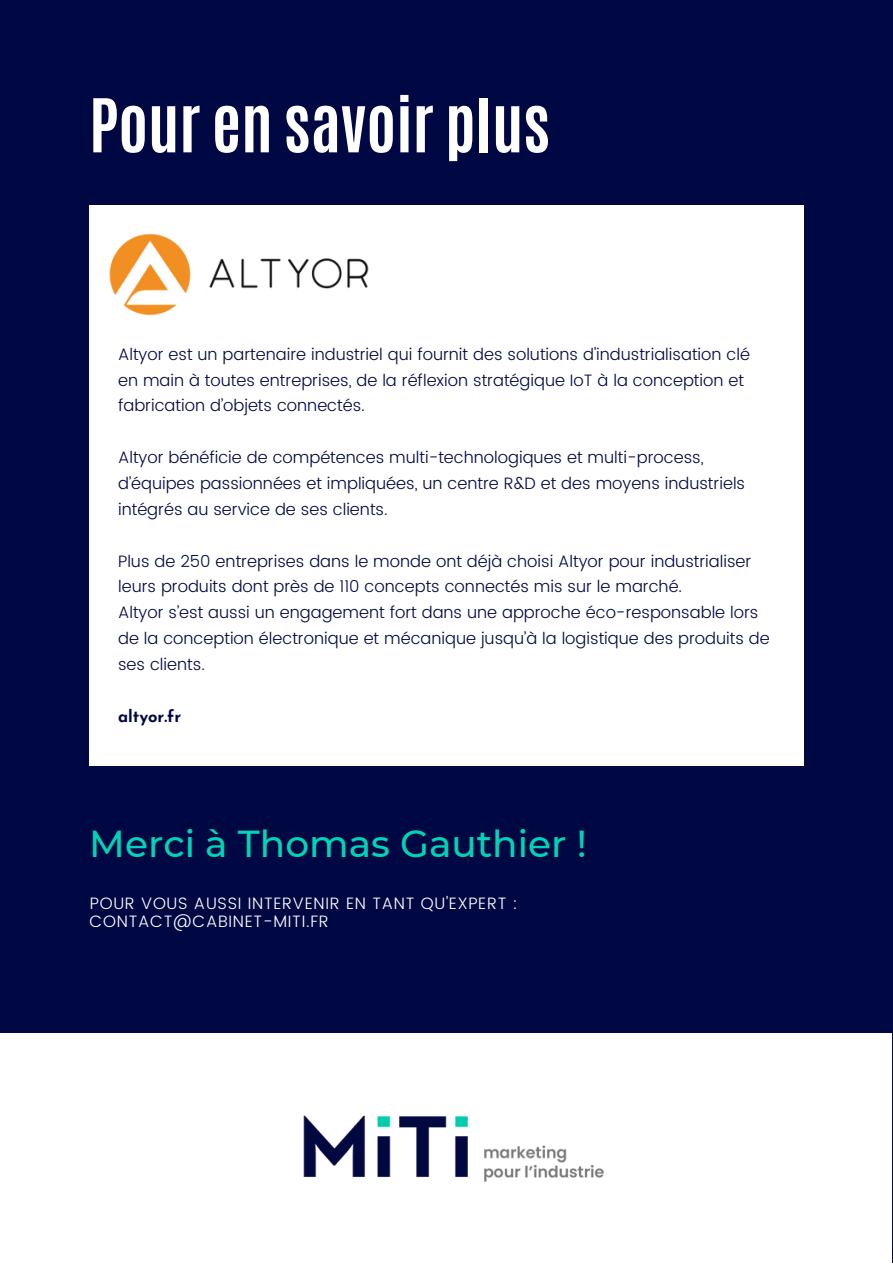
<style>
.page{position:relative;width:893px;height:1264px;background:#fff}
.page>*{position:absolute;margin:0;border:0;box-sizing:border-box;transform-origin:0 0}
.t1{font:700 63px "Antonio";color:#fff}
.t2{font:500 37.5px "Montserrat";color:#00d4b5}
.t3{font:300 16.5px/25.8px "Poppins";color:#000843}
.t4{font:300 16.5px/18px "Poppins";letter-spacing:.045em;color:#fff}
.t5{font:700 16.5px "Josefin Sans";color:#000843}
</style>
<div class="page">
<div style="left:0;top:0;width:892px;height:1262px;background:#000843"></div>
<div style="left:89px;top:205px;width:714px;height:560px;background:#fff"></div>
<div style="left:0;top:1032px;width:891px;height:230px;background:#fff"></div>
<img style="left:303px;top:1115px;width:301px;height:67px">
<img style="left:109px;top:233px;width:260px;height:83px">
<h1 class="t1" style="left:89px;top:80px;width:462px">Pour en savoir plus</h1>
<p class="t3" style="left:118px;top:341px;width:633px">Altyor est un partenaire industriel qui fournit des solutions d'industrialisation clé en main à toutes entreprises, de la réflexion stratégique IoT à la conception et fabrication d’objets connectés.</p>
<p class="t3" style="left:118px;top:444px;width:628px">Altyor bénéficie de compétences multi-technologiques et multi-process, d’équipes passionnées et impliquées, un centre R&amp;D et des moyens industriels intégrés au service de ses clients.</p>
<p class="t3" style="left:118px;top:548px;width:653px">Plus de 250 entreprises dans le monde ont déjà choisi Altyor pour industrialiser leurs produits dont près de 110 concepts connectés mis sur le marché.<br>Altyor s’est aussi un engagement fort dans une approche éco-responsable lors de la conception électronique et mécanique jusqu’à la logistique des produits de ses clients.</p>
<p class="t5" style="left:118px;top:709px;width:64px">altyor.fr</p>
<h2 class="t2" style="left:89px;top:820px;width:499px">Merci à Thomas Gauthier !</h2>
<p class="t4" style="left:90px;top:894px;width:429px">POUR VOUS AUSSI INTERVENIR EN TANT QU'EXPERT :<br>CONTACT@CABINET-MITI.FR</p>
</div>
